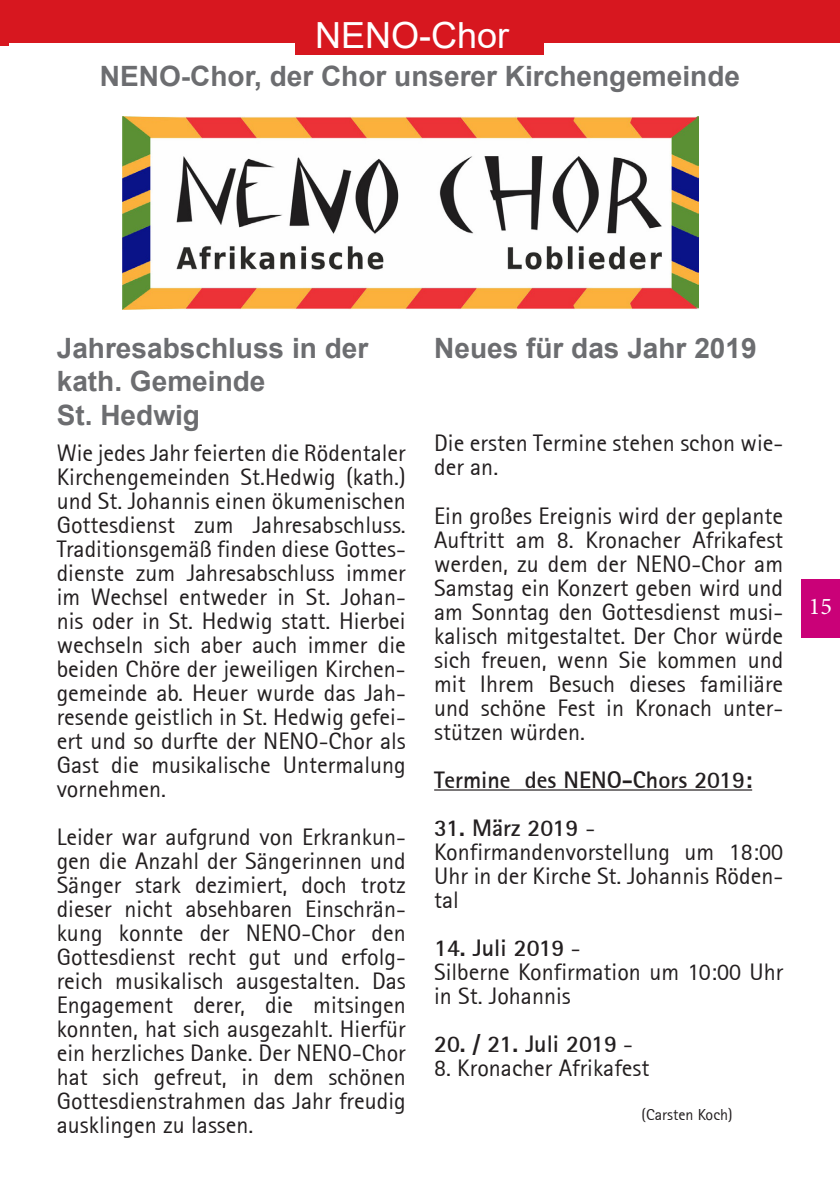
<style>
.page{position:relative;width:840px;height:1191px;background:#fff}
.page>*{position:absolute;margin:0;border:0;box-sizing:border-box;transform-origin:0 0}
.t1{font:36px "Arial";color:#fff}
.t2{font:700 28px/33.6px "Arial";color:#6c6d70}
.t3{font:24px/24px "Rotis Sans Serif 55";color:#231f20;text-align:justify}
.t4{font:24px "Rotis Sans Serif Bold 65";color:#231f20}
.t5{font:24px "Minion Pro";color:#fff}
.t6{font:16px "Rotis Sans Serif 55";color:#231f20}
.s1{font-family:"Rotis Sans Serif 55"}
</style>
<div class="page">
<div style="left:801px;top:579px;width:38px;height:59px;background:#ca0178"></div>
<div style="left:0;top:0;width:839px;height:43px;background:#d7171f"></div>
<div style="left:295px;top:0;width:248px;height:55px;background:#d7171f"></div>
<div style="left:0;top:0;width:9px;height:46px;background:#d7171f"></div>
<img style="left:123px;top:116px;width:575px;height:193px">
<hr style="left:434px;top:789px;width:317px;height:1px;background:#231f20">
<h1 class="t1" style="left:315px;top:10px;width:196px">NENO-Chor</h1>
<p class="t2" style="left:100px;top:59px;width:641px">NENO-Chor, der Chor unserer Kirchengemeinde</p>
<p class="t2" style="left:57px;top:331px;width:313px">Jahresabschluss in der kath. Gemeinde<br>St. Hedwig</p>
<p class="t3" style="left:57px;top:441px;width:350px">Wie jedes Jahr feierten die Rödentaler Kirchengemeinden St.Hedwig (kath.) und St. Johannis einen ökumenischen Gottesdienst zum Jahresabschluss.<br>Traditionsgemäß finden diese Gottes&shy;dienste zum Jahresabschluss immer im Wechsel entweder in St. Johan&shy;nis oder in St. Hedwig statt. Hierbei wechseln sich aber auch immer die beiden Chöre der jeweiligen Kirchen&shy;gemeinde ab. Heuer wurde das Jah&shy;resende geistlich in St. Hedwig gefei&shy;ert und so durfte der NENO-Chor als Gast die musikalische Untermalung vornehmen.</p>
<p class="t3" style="left:57px;top:825px;width:350px">Leider war aufgrund von Erkrankun&shy;gen die Anzahl der Sängerinnen und Sänger stark dezimiert, doch trotz dieser nicht absehbaren Einschrän&shy;kung konnte der NENO-Chor den Gottesdienst recht gut und erfolg&shy;reich musikalisch ausgestalten. Das Engagement derer, die mitsingen konnten, hat sich ausgezahlt. Hierfür ein herzliches Danke. Der NENO-Chor hat sich gefreut, in dem schönen Gottesdienstrahmen das Jahr freudig ausklingen zu lassen.</p>
<p class="t2" style="left:434px;top:331px;width:324px">Neues für das Jahr 2019</p>
<p class="t3" style="left:434px;top:431px;width:350px">Die ersten Termine stehen schon wie&shy;der an.</p>
<p class="t3" style="left:434px;top:503px;width:350px">Ein großes Ereignis wird der geplante Auftritt am 8. Kronacher Afrikafest werden, zu dem der NENO-Chor am Samstag ein Konzert geben wird und am Sonntag den Gottesdienst musi&shy;kalisch mitgestaltet. Der Chor würde sich freuen, wenn Sie kommen und mit Ihrem Besuch dieses familiäre und schöne Fest in Kronach unter&shy;stützen würden.</p>
<p class="t4" style="left:434px;top:764px;width:319px">Termine des NENO-Chors 2019:</p>
<p class="t4" style="left:434px;top:812px;width:162px">31. März 2019 <span class="s1">-</span></p>
<p class="t3" style="left:434px;top:839px;width:350px">Konfirmandenvorstellung um 18:00<br>Uhr in der Kirche St. Johannis Röden&shy;tal</p>
<p class="t4" style="left:434px;top:932px;width:148px">14. Juli 2019 <span class="s1">-</span></p>
<p class="t3" style="left:434px;top:959px;width:350px">Silberne Konfirmation um 10:00 Uhr in St. Johannis</p>
<p class="t4" style="left:434px;top:1028px;width:200px">20. / 21. Juli 2019 <span class="s1">-</span></p>
<p class="t3" style="left:434px;top:1055px;width:217px">8. Kronacher Afrikafest</p>
<p class="t6" style="left:641px;top:1104px;width:92px">(Carsten Koch)</p>
<p class="t5" style="left:808px;top:590px;width:25px">15</p>
</div>
